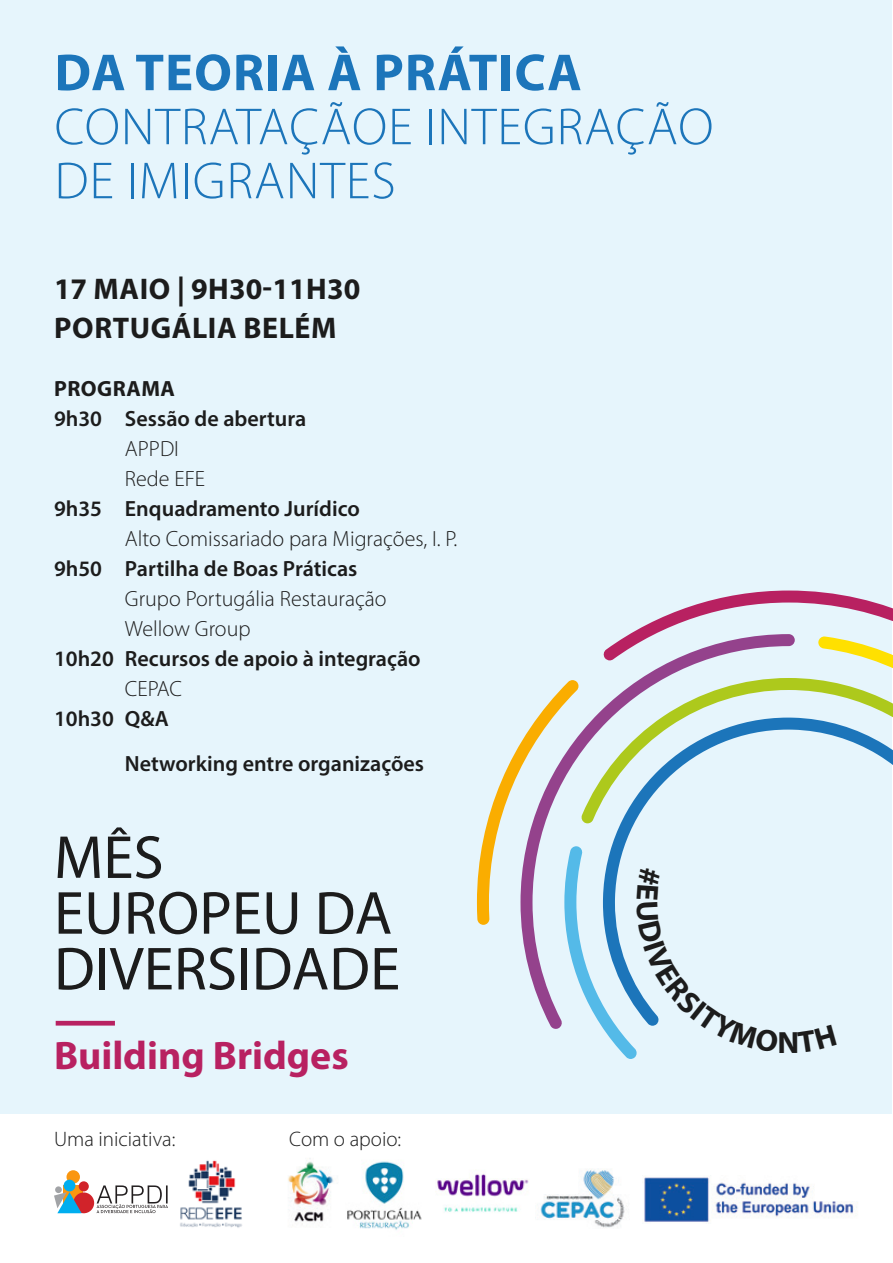
<style>
.page{position:relative;width:893px;height:1263px;background:#fff}
.page>*{position:absolute;margin:0;border:0;box-sizing:border-box;transform-origin:0 0}
.t1{font:61.35px/55.8px "Myriad Pro";color:#1c1c1c}
.t2{font:300 52.5px/54px "Myriad Pro";letter-spacing:.02em;color:#1c75ba}
.t3{font:700 52.5px "Myriad Pro";letter-spacing:.02em;color:#1c75ba}
.t4{font:700 39.9px "Myriad Pro";color:#b82161}
.t5{font:700 30.75px "Myriad Pro";color:#1c1c1c}
.t6{font:700 30px/39.5px "Myriad Pro";letter-spacing:.02em;color:#1c1c1c}
.t7{font:600 22.05px/45.8px "Myriad Pro";color:#1c1c1c}
.t8{font:300 22.05px/30px "Myriad Pro";color:#1c1c1c}
.t9{font:700 22.05px "Myriad Pro";letter-spacing:.02em;color:#1c1c1c}
.t10{font:300 21px "Myriad Pro";color:#1c1c1c}
</style>
<div class="page">
<div style="left:1px;top:1px;width:891px;height:1113px;background:#e6f5fc"></div>
<hr style="left:56px;top:1021px;width:59px;height:4px;background:#b82161">
<img style="left:288px;top:1158px;width:46px;height:67px">
<svg style="left:97px;top:1185px;width:71px;height:28px"></svg>
<svg style="left:64px;top:1185px;width:19px;height:7px"></svg>
<div style="left:73px;top:1192px;width:21px;height:21px;background:#d1232a;border-radius:50%"></div>
<svg style="left:54px;top:1192px;width:28px;height:21px"></svg>
<div style="left:55px;top:1186px;width:7px;height:7px;background:#a1a3a6;border-radius:50%"></div>
<div style="left:67px;top:1170px;width:13px;height:14px;background:#fa960f;border-radius:50%"></div>
<div style="left:64px;top:1180px;width:11px;height:11px;background:#00aeef;border-radius:50%"></div>
<div style="left:79px;top:1181px;width:10px;height:10px;background:#d1232a;border-radius:50%"></div>
<img style="left:347px;top:1161px;width:75px;height:69px">
<img style="left:180px;top:1160px;width:62px;height:68px">
<img style="left:437px;top:1172px;width:92px;height:41px">
<img style="left:535px;top:1169px;width:90px;height:59px">
<img style="left:644px;top:1177px;width:214px;height:45px">
<svg style="left:477px;top:590px;width:416px;height:469px"></svg>
<h2 class="t3" style="left:55px;top:38px;width:529px">DA TEORIA À PRÁTICA</h2>
<h2 class="t2" style="left:55px;top:99px;width:660px">Contrataçãoe Integração de Imigrantes</h2>
<h3 class="t6" style="left:54px;top:268px;width:308px">17 MAIO | 9H30-11H30<br>PORTUGÁLIA BELÉM</h3>
<p class="t9" style="left:54px;top:374px;width:122px">PROGRAMA</p>
<p class="t7" style="left:54px;top:395px;width:254px">9h30 Sessão de abertura</p>
<p class="t8" style="left:54px;top:434px;width:43px">A</p>
<p class="t8" style="left:138px;top:434px;width:43px">PPDI</p>
<p class="t8" style="left:54px;top:463px;width:42px">R</p>
<p class="t8" style="left:136px;top:463px;width:68px">ede EFE</p>
<p class="t7" style="left:54px;top:485px;width:307px">9h35 Enquadramento Jurídico</p>
<p class="t8" style="left:54px;top:523px;width:43px">A</p>
<p class="t8" style="left:138px;top:523px;width:321px">lto Comissariado para Migrações, I. P.</p>
<p class="t7" style="left:54px;top:545px;width:305px">9h50 Partilha de Boas Práticas</p>
<p class="t8" style="left:54px;top:583px;width:43px">G</p>
<p class="t8" style="left:125px;top:583px;width:263px;text-indent:14px">rupo Portugália Restauração<br>Wellow Group</p>
<p class="t7" style="left:54px;top:635px;width:368px">10h20 Recursos de apoio à integração</p>
<p class="t8" style="left:125px;top:673px;width:59px">CEPAC</p>
<p class="t7" style="left:125px;top:695px;width:301px;text-indent:-71px">10h30 Q&amp;A<br>Networking entre organizações</p>
<h1 class="t1" style="left:54px;top:828px;width:348px">MÊS<br>EUROPEU DA<br>DIVERSIDADE</h1>
<h3 class="t4" style="left:54px;top:1029px;width:296px">BUILDING BRIDGES</h3>
<p class="t10" style="left:54px;top:1126px;width:123px">Uma iniciativa:</p>
<p class="t10" style="left:289px;top:1126px;width:114px">Com o apoio:</p>
<h3 class="t5" style="left:777px;top:1022px;width:23px">N</h3>
</div>
